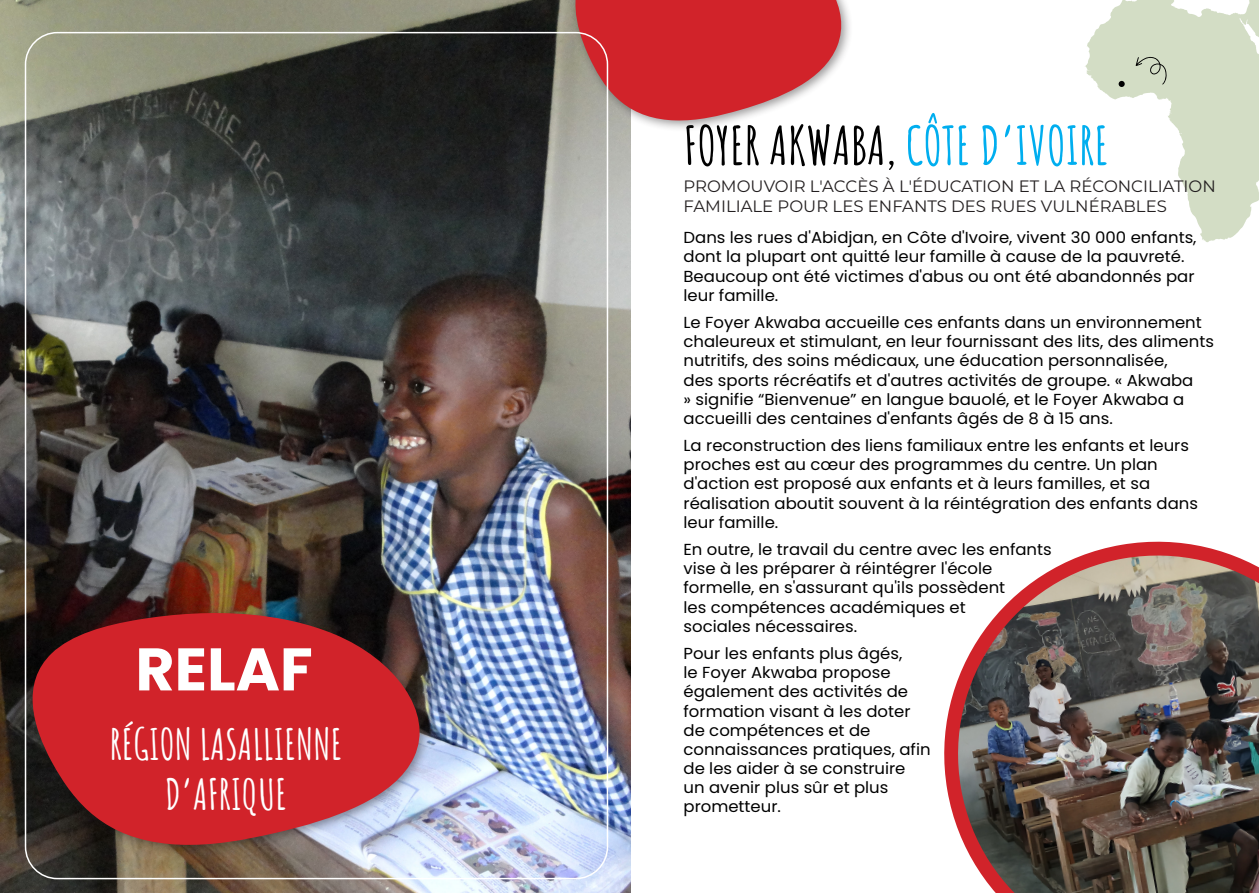
<style>
.page{position:relative;width:1259px;height:893px;background:#fff}
.page>*{position:absolute;margin:0;border:0;box-sizing:border-box;transform-origin:0 0}
.t1{font:700 60px "Poppins";color:#fff}
.t2{font:700 52.5px "Amatic SC";color:#000}
.t3{font:700 42px/50.4px "Amatic SC";color:#fff;text-align:center}
.t4{font:16.5px/19.8px "Montserrat";color:#231f20}
.t5{font:15.9px/19.2px "Poppins";color:#000001}
.s1{color:#00aeef}
</style>
<div class="page">
<img style="left:0;top:0;width:630px;height:893px">
<div style="left:569px;top:0;width:284px;height:133px;background:#231f20;opacity:.45"></div>
<svg style="left:567px;top:0;width:285px;height:121px;background:#d04f53"></svg>
<div style="left:27px;top:607px;width:405px;height:250px;background:#231f20;opacity:.45"></div>
<svg style="left:21px;top:611px;width:414px;height:235px;background:#ae2f36"></svg>
<img style="left:944px;top:541px;width:315px;height:352px">
<svg style="left:1085px;top:0;width:174px;height:242px"></svg>
<p class="t1" style="left:135px;top:635px;width:179px">RELAF</p>
<p class="t3" style="left:110px;top:716px;width:234px">RÉGION LASALLIENNE<br>D’AFRIQUE</p>
<p class="t2" style="left:683px;top:105px;width:427px">FOYER AKWABA, <span class="s1">CÔTE D’IVOIRE</span></p>
<p class="t4" style="left:683px;top:175px;width:534px">PROMOUVOIR L'ACCÈS À L'ÉDUCATION ET LA RÉCONCILIATION<br>FAMILIALE POUR LES ENFANTS DES RUES VULNÉRABLES</p>
<p class="t5" style="left:683px;top:228px;width:514px">Dans les rues d'Abidjan, en Côte d'Ivoire, vivent 30 000 enfants, dont la plupart ont quitté leur famille à cause de la pauvreté.<br>Beaucoup ont été victimes d'abus ou ont été abandonnés par leur famille.</p>
<p class="t5" style="left:683px;top:313px;width:532px">Le Foyer Akwaba accueille ces enfants dans un environnement chaleureux et stimulant, en leur fournissant des lits, des aliments nutritifs, des soins médicaux, une éducation personnalisée,<br>des sports récréatifs et d'autres activités de groupe. « Akwaba<br>» signifie “Bienvenue” en langue bauolé, et le Foyer Akwaba a accueilli des centaines d'enfants âgés de 8 à 15 ans.</p>
<p class="t5" style="left:683px;top:436px;width:516px">La reconstruction des liens familiaux entre les enfants et leurs proches est au cœur des programmes du centre. Un plan d'action est proposé aux enfants et à leurs familles, et sa réalisation aboutit souvent à la réintégration des enfants dans leur famille.</p>
<p class="t5" style="left:683px;top:540px;width:370px">En outre, le travail du centre avec les enfants vise à les préparer à réintégrer l'école formelle, en s'assurant qu'ils possèdent<br>les compétences académiques et<br>sociales nécessaires.</p>
<p class="t5" style="left:683px;top:644px;width:249px">Pour les enfants plus âgés,<br>le Foyer Akwaba propose également des activités de formation visant à les doter de compétences et de connaissances pratiques, afin de les aider à se construire<br>un avenir plus sûr et plus prometteur.</p>
</div>
